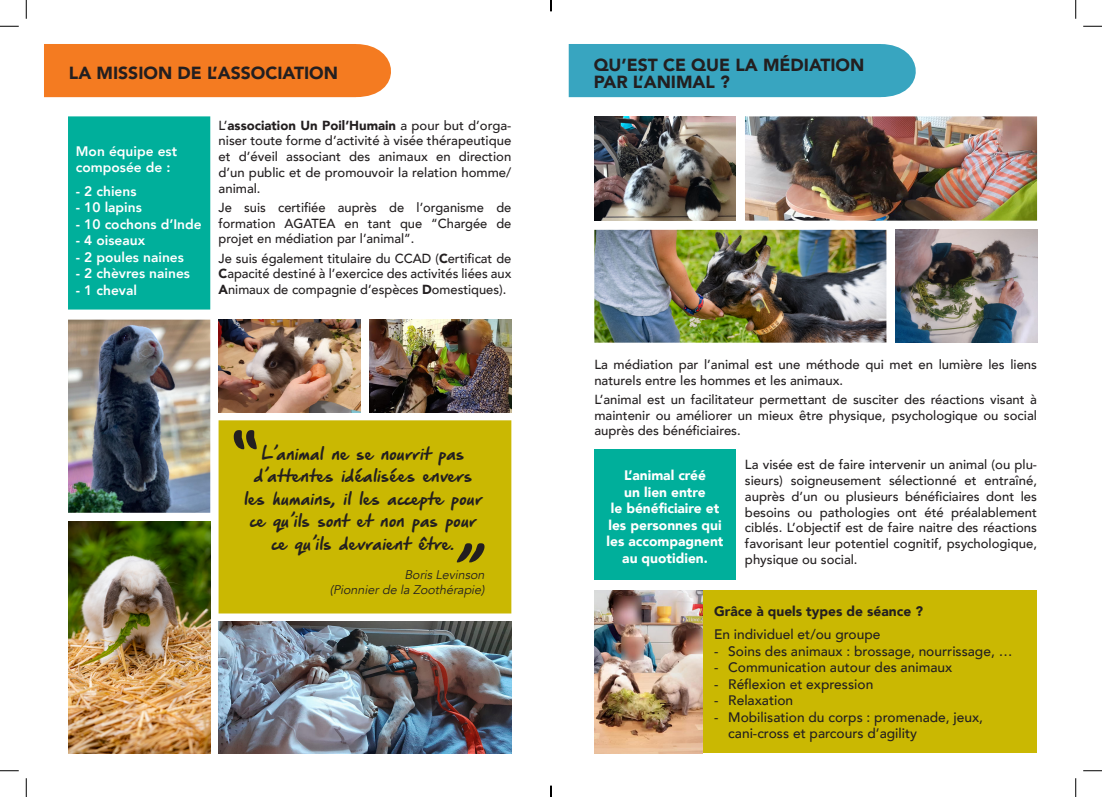
<style>
.page{position:relative;width:1102px;height:797px;background:#fff}
.page>*{position:absolute;margin:0;border:0;box-sizing:border-box;transform-origin:0 0}
.t1{font:900 17.5px/17.5px "Avenir";color:#231f20}
.t2{font:italic 15px/22.5px "Hand Of Sean Demo";color:#231f20;text-align:center}
.t3{font:500 13.75px/16.5px "Avenir";color:#231f20}
.t4{font:800 13.75px/16.5px "Avenir";color:#fff}
.t5{font:900 13.75px/16.5px "Avenir";color:#fff;text-align:center}
.t6{font:900 13.75px "Avenir";color:#231f20}
.t7{font:500 13.12px/15.8px "Avenir";color:#231f20;text-align:justify}
.t8{font:italic 12.5px/15px "Avenir";color:#231f20;text-align:right}
.s1{font-weight:900}
</style>
<div class="page">
<div style="left:665px;top:590px;width:371px;height:163px;background:#cab802"></div>
<div style="left:44px;top:44px;width:347px;height:53px;background:#f47b21"></div>
<div style="left:568px;top:44px;width:348px;height:53px;background:#38a5c0"></div>
<img style="left:218px;top:319px;width:143px;height:93px">
<img style="left:218px;top:621px;width:293px;height:132px">
<img style="left:369px;top:319px;width:142px;height:93px">
<img style="left:68px;top:319px;width:142px;height:194px">
<div style="left:68px;top:116px;width:142px;height:193px;background:#00af9b"></div>
<img style="left:68px;top:521px;width:142px;height:232px">
<div style="left:218px;top:420px;width:293px;height:193px;background:#cab802"></div>
<svg style="left:233px;top:430px;width:24px;height:19px"></svg>
<svg style="left:456px;top:543px;width:28px;height:19px"></svg>
<img style="left:895px;top:230px;width:141px;height:112px">
<img style="left:594px;top:230px;width:292px;height:112px">
<img style="left:594px;top:116px;width:141px;height:105px">
<div style="left:594px;top:449px;width:141px;height:130px;background:#00af9b"></div>
<img style="left:594px;top:590px;width:108px;height:163px">
<img style="left:745px;top:116px;width:291px;height:105px">
<svg style="left:0;top:25px;width:19px;height:2px"></svg>
<svg style="left:1083px;top:25px;width:18px;height:2px"></svg>
<svg style="left:0;top:770px;width:19px;height:1px"></svg>
<svg style="left:1083px;top:770px;width:18px;height:1px"></svg>
<svg style="left:25px;top:0;width:2px;height:19px"></svg>
<svg style="left:25px;top:778px;width:2px;height:19px"></svg>
<svg style="left:1075px;top:0;width:1px;height:19px"></svg>
<svg style="left:1075px;top:778px;width:1px;height:19px"></svg>
<svg style="left:550px;top:785px;width:1px;height:12px"></svg>
<p class="t1" style="left:69px;top:64px;width:270px">LA MISSION DE L’ASSOCIATION</p>
<p class="t1" style="left:593px;top:55px;width:272px">QU’EST CE QUE LA MÉDIATION<br>PAR L’ANIMAL ?</p>
<p class="t4" style="left:76px;top:142px;width:103px">Mon équipe est composée de :</p>
<p class="t4" style="left:76px;top:183px;width:62px">- 2 chiens</p>
<p class="t4" style="left:76px;top:199px;width:67px">- 10 lapins</p>
<p class="t4" style="left:76px;top:216px;width:127px">- 10 cochons d’Inde</p>
<p class="t4" style="left:76px;top:232px;width:71px">- 4 oiseaux</p>
<p class="t4" style="left:76px;top:249px;width:109px">- 2 poules naines</p>
<p class="t4" style="left:76px;top:265px;width:116px">- 2 chèvres naines</p>
<p class="t4" style="left:76px;top:282px;width:63px">- 1 cheval</p>
<p class="t7" style="left:218px;top:116px;width:294px">L’<span class="s1">association Un Poil’Humain</span> a pour but d’orga&shy;niser toute forme d’activité à visée thérapeutique et d’éveil associant des animaux en direction d’un public et de promouvoir la relation homme/ animal.</p>
<p class="t7" style="left:218px;top:199px;width:294px">Je suis certifiée auprès de l’organisme de formation AGATEA en tant que “Chargée de projet en médiation par l’animal”.</p>
<p class="t7" style="left:218px;top:249px;width:294px">Je suis également titulaire du CCAD (<span class="s1">C</span>ertificat de <span class="s1">C</span>apacité destiné à l’exercice des activités liées aux <span class="s1">A</span>nimaux de compagnie d’espèces <span class="s1">D</span>omestiques).</p>
<p class="t2" style="left:243px;top:443px;width:244px">L’animal ne se nourrit pas d’attentes idéalisées envers les humains, il les accepte pour ce qu’ils sont et non pas pour ce qu’ils devraient être.</p>
<p class="t8" style="left:330px;top:567px;width:159px">Boris Levinson<br>(Pionnier de la Zoothérapie)</p>
<p class="t7" style="left:594px;top:356px;width:444px">La médiation par l’animal est une méthode qui met en lumière les liens naturels entre les hommes et les animaux.</p>
<p class="t7" style="left:594px;top:391px;width:444px">L’animal est un facilitateur permettant de susciter des réactions visant à maintenir ou améliorer un mieux être physique, psychologique ou social auprès des bénéficiaires.</p>
<p class="t5" style="left:606px;top:466px;width:118px">L’animal créé<br>un lien entre<br>le bénéficiaire et les personnes qui les accompagnent au quotidien.</p>
<p class="t7" style="left:745px;top:456px;width:293px">La visée est de faire intervenir un animal (ou plu&shy;sieurs) soigneusement sélectionné et entraîné, auprès d’un ou plusieurs bénéficiaires dont les besoins ou pathologies ont été préalablement ciblés. L’objectif est de faire naitre des réactions favorisant leur potentiel cognitif, psychologique, physique ou social.</p>
<p class="t6" style="left:714px;top:599px;width:210px">Grâce à quels types de séance ?</p>
<p class="t3" style="left:714px;top:625px;width:168px">En individuel et/ou groupe</p>
<p class="t3" style="left:714px;top:642px;width:300px">- Soins des animaux : brossage, nourrissage, …</p>
<p class="t3" style="left:714px;top:658px;width:240px">- Communication autour des animaux</p>
<p class="t3" style="left:714px;top:675px;width:161px">- Réflexion et expression</p>
<p class="t3" style="left:714px;top:691px;width:81px">- Relaxation</p>
<p class="t3" style="left:728px;top:708px;width:256px;text-indent:-14px">- Mobilisation du corps : promenade, jeux, cani-cross et parcours d’agility</p>
</div>
